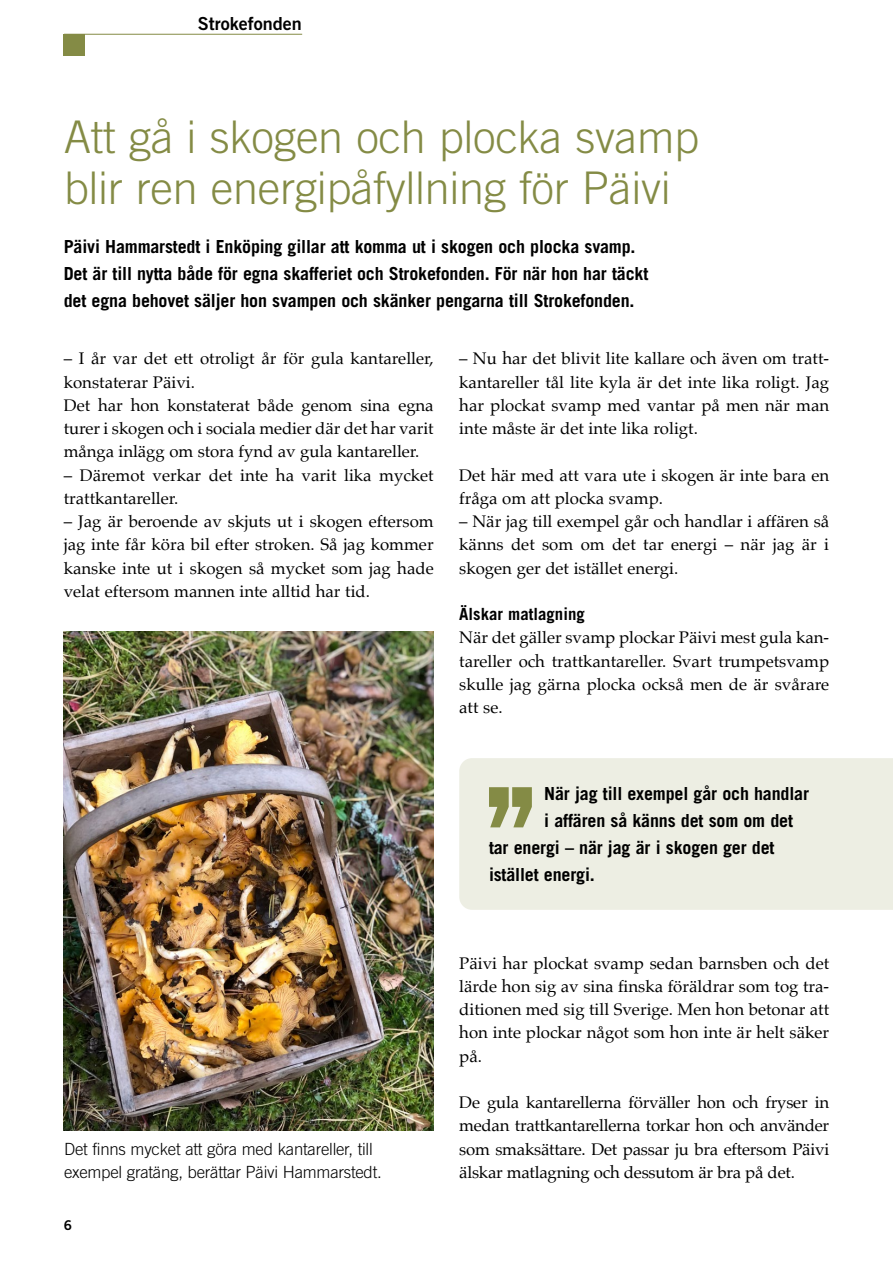
<style>
.page{position:relative;width:893px;height:1263px;background:#fff}
.page>*{position:absolute;margin:0;border:0;box-sizing:border-box;transform-origin:0 0}
.t1{font:300 45px/51px "Trade Gothic";letter-spacing:-.005em;color:#848b45}
.t2{font:700 18px/27px "Trade Gothic";letter-spacing:-.01em;color:#000}
.t3{font:700 18px "Trade Gothic LT Std";letter-spacing:-.01em;color:#000}
.t4{font:18px "Trade Gothic LT Std Bd 2";color:#000}
.t5{font:16.8px/23.2px "Palatino";color:#000;text-align:justify}
.t6{font:300 16.8px/23.2px "Trade Gothic LT Std";letter-spacing:-.015em;color:#000}
.t7{font:700 16.8px "Trade Gothic";color:#000}
.t8{font:13.5px "Trade Gothic LT Std Bd 2";color:#000}
</style>
<div class="page">
<hr style="left:64px;top:34px;width:238px;height:1px;background:#848b45">
<div style="left:64px;top:34px;width:21px;height:22px;background:#848b45"></div>
<img style="left:64px;top:631px;width:370px;height:499px">
<div style="left:459px;top:758px;width:434px;height:152px;background:#edeee3"></div>
<svg style="left:489px;top:787px;width:43px;height:40px;background:#a3a874"></svg>
<p class="t4" style="left:198px;top:12px;width:106px">Strokefonden</p>
<h1 class="t1" style="left:64px;top:111px;width:637px">Att gå i skogen och plocka svamp blir ren energipåfyllning för Päivi</h1>
<p class="t2" style="left:64px;top:233px;width:586px">Päivi Hammarstedt i Enköping gillar att komma ut i skogen och plocka svamp.<br>Det är till nytta både för egna skafferiet och Strokefonden. För när hon har täckt det egna behovet säljer hon svampen och skänker pengarna till Strokefonden.</p>
<p class="t5" style="left:64px;top:347px;width:371px;text-align:left">– I år var det ett otroligt år för gula kantareller, konstaterar Päivi.<br>Det har hon konstaterat både genom sina egna turer i skogen och i sociala medier där det har varit många inlägg om stora fynd av gula kantareller.</p>
<p class="t5" style="left:64px;top:463px;width:371px">– Däremot verkar det inte ha varit lika mycket trattkantareller.</p>
<p class="t5" style="left:64px;top:510px;width:371px">– Jag är beroende av skjuts ut i skogen eftersom jag inte får köra bil efter stroken. Så jag kommer kanske inte ut i skogen så mycket som jag hade velat eftersom mannen inte alltid har tid.</p>
<p class="t5" style="left:459px;top:347px;width:371px">– Nu har det blivit lite kallare och även om tratt&shy;kantareller tål lite kyla är det inte lika roligt. Jag har plockat svamp med vantar på men när man inte måste är det inte lika roligt.</p>
<p class="t5" style="left:459px;top:463px;width:371px">Det här med att vara ute i skogen är inte bara en fråga om att plocka svamp.</p>
<p class="t5" style="left:459px;top:510px;width:371px">– När jag till exempel går och handlar i affären så känns det som om det tar energi – när jag är i skogen ger det istället energi.</p>
<p class="t7" style="left:459px;top:604px;width:127px">Älskar matlagning</p>
<p class="t5" style="left:459px;top:626px;width:371px">När det gäller svamp plockar Päivi mest gula kan&shy;tareller och trattkantareller. Svart trumpetsvamp skulle jag gärna plocka också men de är svårare att se.</p>
<p class="t6" style="left:64px;top:1137px;width:316px">Det finns mycket att göra med kantareller, till exempel gratäng, berättar Päivi Hammarstedt.</p>
<p class="t8" style="left:64px;top:1217px;width:10px">6</p>
<p class="t3" style="left:544px;top:783px;width:266px">När jag till exempel går och handlar</p>
<p class="t3" style="left:544px;top:810px;width:250px">i affären så känns det som om det</p>
<p class="t3" style="left:489px;top:837px;width:287px">tar energi – när jag är i skogen ger det</p>
<p class="t3" style="left:489px;top:864px;width:107px">istället energi.</p>
<p class="t5" style="left:459px;top:951px;width:371px">Päivi har plockat svamp sedan barnsben och det lärde hon sig av sina finska föräldrar som tog tra&shy;ditionen med sig till Sverige. Men hon betonar att hon inte plockar något som hon inte är helt säker på.</p>
<p class="t5" style="left:459px;top:1091px;width:371px">De gula kantarellerna förväller hon och fryser in medan trattkantarellerna torkar hon och använder som smaksättare. Det passar ju bra eftersom Päivi älskar matlagning och dessutom är bra på det.</p>
</div>
